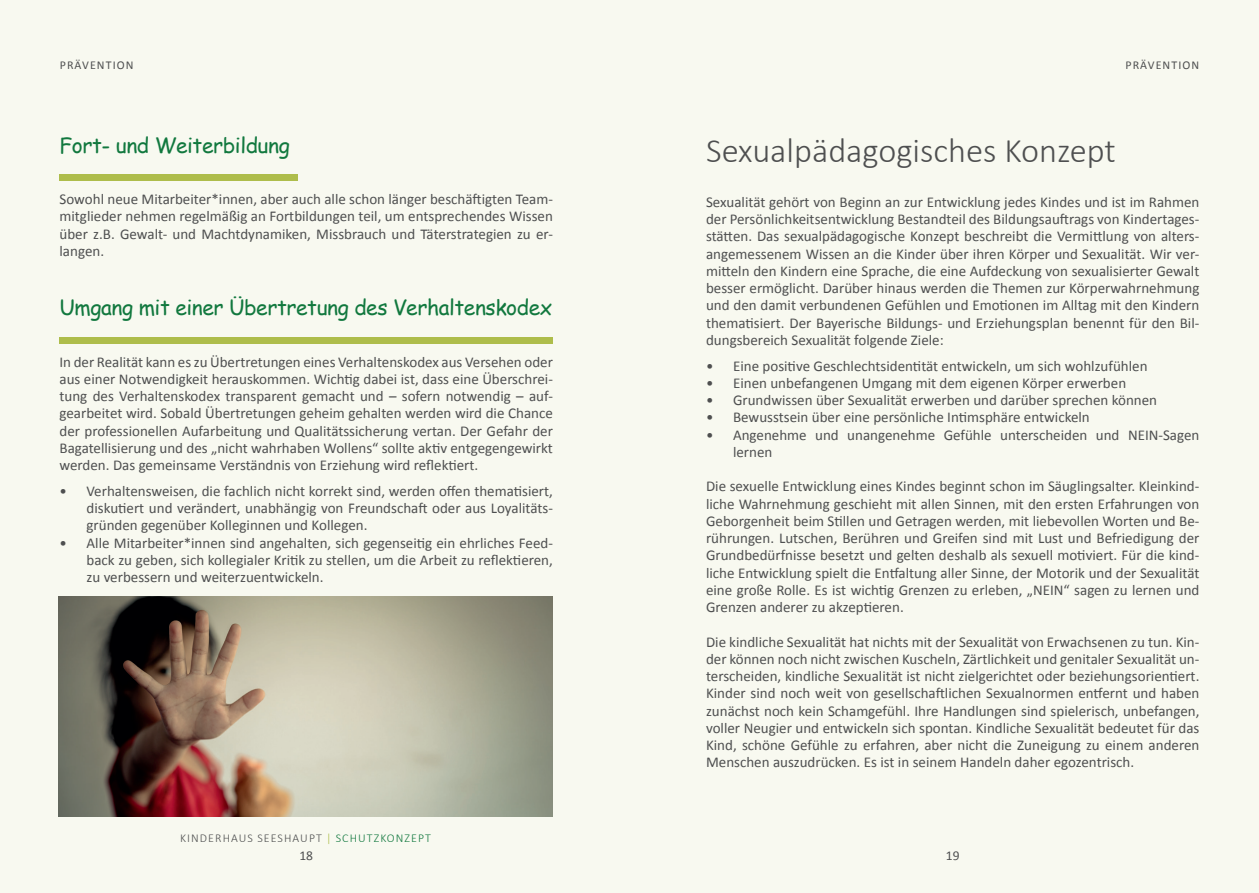
<style>
.page{position:relative;width:1259px;height:893px;background:#f8f9f0}
.page>*{position:absolute;margin:0;border:0;box-sizing:border-box;transform-origin:0 0}
.t1{font:300 34.5px "Calibri";color:#4e4f50}
.t2{font:21px "Comic Sans MS";letter-spacing:-.02em;color:#11783e}
.t3{font:15px/17.2px "Calibri";color:#4e4f50;text-align:justify}
.t4{font:13.5px "Calibri";color:#4e4f50}
.t5{font:300 12px "Calibri";letter-spacing:.09em;color:#4e4f50}
.t6{font:12px "Calibri";letter-spacing:.09em;color:#4e4f50}
.s1{color:#aebd4b}
.s2{color:#11783e}
</style>
<div class="page">
<div style="left:60px;top:175px;width:238px;height:6px;background:#aebd4b"></div>
<div style="left:60px;top:337px;width:493px;height:7px;background:#aebd4b"></div>
<img style="left:59px;top:596px;width:493px;height:220px">
<p class="t6" style="left:60px;top:56px;width:75px">PRÄVENTION</p>
<h2 class="t2" style="left:60px;top:130px;width:232px">Fort- und Weiterbildung</h2>
<p class="t3" style="left:60px;top:190px;width:495px">Sowohl neue Mitarbeiter*innen, aber auch alle schon länger beschäftigten Team&shy;mitglieder nehmen regelmäßig an Fortbildungen teil, um entsprechendes Wissen über z.B. Gewalt- und Machtdynamiken, Missbrauch und Täterstrategien zu er&shy;langen.</p>
<h2 class="t2" style="left:60px;top:292px;width:494px">Umgang mit einer Übertretung des Verhaltenskodex</h2>
<p class="t3" style="left:60px;top:353px;width:495px">In der Realität kann es zu Übertretungen eines Verhaltenskodex aus Versehen oder aus einer Notwendigkeit herauskommen. Wichtig dabei ist, dass eine Überschrei&shy;tung des Verhaltenskodex transparent gemacht und – sofern notwendig – auf&shy;gearbeitet wird. Sobald Übertretungen geheim gehalten werden wird die Chance der professionellen Aufarbeitung und Qualitätssicherung vertan. Der Gefahr der Bagatellisierung und des „nicht wahrhaben Wollens“ sollte aktiv entgegengewirkt werden. Das gemeinsame Verständnis von Erziehung wird reflektiert.</p>
<p class="t3" style="left:87px;top:482px;width:468px;text-indent:-27px">• Verhaltensweisen, die fachlich nicht korrekt sind, werden offen thematisiert, diskutiert und verändert, unabhängig von Freundschaft oder aus Loyalitäts&shy;gründen gegenüber Kolleginnen und Kollegen.</p>
<p class="t3" style="left:87px;top:534px;width:468px;text-indent:-27px">• Alle Mitarbeiter*innen sind angehalten, sich gegenseitig ein ehrliches Feed&shy;back zu geben, sich kollegialer Kritik zu stellen, um die Arbeit zu reflektieren, zu verbessern und weiterzuentwickeln.</p>
<p class="t5" style="left:180px;top:830px;width:252px">KINDERHAUS SEESHAUPT <span class="s1">|</span> <span class="s2">SCHUTZKONZEPT</span></p>
<p class="t6" style="left:1125px;top:56px;width:75px">PRÄVENTION</p>
<h1 class="t1" style="left:706px;top:129px;width:411px">Sexualpädagogisches Konzept</h1>
<p class="t3" style="left:706px;top:193px;width:495px">Sexualität gehört von Beginn an zur Entwicklung jedes Kindes und ist im Rahmen der Persönlichkeitsentwicklung Bestandteil des Bildungsauftrags von Kindertages&shy;stätten. Das sexualpädagogische Konzept beschreibt die Vermittlung von alters&shy;angemessenem Wissen an die Kinder über ihren Körper und Sexualität. Wir ver&shy;mitteln den Kindern eine Sprache, die eine Aufdeckung von sexualisierter Gewalt besser ermöglicht. Darüber hinaus werden die Themen zur Körperwahrnehmung und den damit verbundenen Gefühlen und Emotionen im Alltag mit den Kindern thematisiert. Der Bayerische Bildungs- und Erziehungsplan benennt für den Bil&shy;dungsbereich Sexualität folgende Ziele:</p>
<p class="t3" style="left:706px;top:357px;width:443px">• Eine positive Geschlechtsidentität entwickeln, um sich wohlzufühlen</p>
<p class="t3" style="left:706px;top:374px;width:422px">• Einen unbefangenen Umgang mit dem eigenen Körper erwerben</p>
<p class="t3" style="left:706px;top:391px;width:452px">• Grundwissen über Sexualität erwerben und darüber sprechen können</p>
<p class="t3" style="left:706px;top:408px;width:385px">• Bewusstsein über eine persönliche Intimsphäre entwickeln</p>
<p class="t3" style="left:733px;top:426px;width:468px;text-indent:-27px">• Angenehme und unangenehme Gefühle unterscheiden und NEIN-Sagen lernen</p>
<p class="t3" style="left:706px;top:477px;width:495px">Die sexuelle Entwicklung eines Kindes beginnt schon im Säuglingsalter. Kleinkind&shy;liche Wahrnehmung geschieht mit allen Sinnen, mit den ersten Erfahrungen von Geborgenheit beim Stillen und Getragen werden, mit liebevollen Worten und Be&shy;rührungen. Lutschen, Berühren und Greifen sind mit Lust und Befriedigung der Grundbedürfnisse besetzt und gelten deshalb als sexuell motiviert. Für die kind&shy;liche Entwicklung spielt die Entfaltung aller Sinne, der Motorik und der Sexualität eine große Rolle. Es ist wichtig Grenzen zu erleben, „NEIN“ sagen zu lernen und Grenzen anderer zu akzeptieren.</p>
<p class="t3" style="left:706px;top:633px;width:495px">Die kindliche Sexualität hat nichts mit der Sexualität von Erwachsenen zu tun. Kin&shy;der können noch nicht zwischen Kuscheln, Zärtlichkeit und genitaler Sexualität un&shy;terscheiden, kindliche Sexualität ist nicht zielgerichtet oder beziehungsorientiert.<br>Kinder sind noch weit von gesellschaftlichen Sexualnormen entfernt und haben zunächst noch kein Schamgefühl. Ihre Handlungen sind spielerisch, unbefangen, voller Neugier und entwickeln sich spontan. Kindliche Sexualität bedeutet für das Kind, schöne Gefühle zu erfahren, aber nicht die Zuneigung zu einem anderen Menschen auszudrücken. Es ist in seinem Handeln daher egozentrisch.</p>
<p class="t4" style="left:299px;top:846px;width:15px">18</p>
<p class="t4" style="left:946px;top:846px;width:15px">19</p>
</div>
